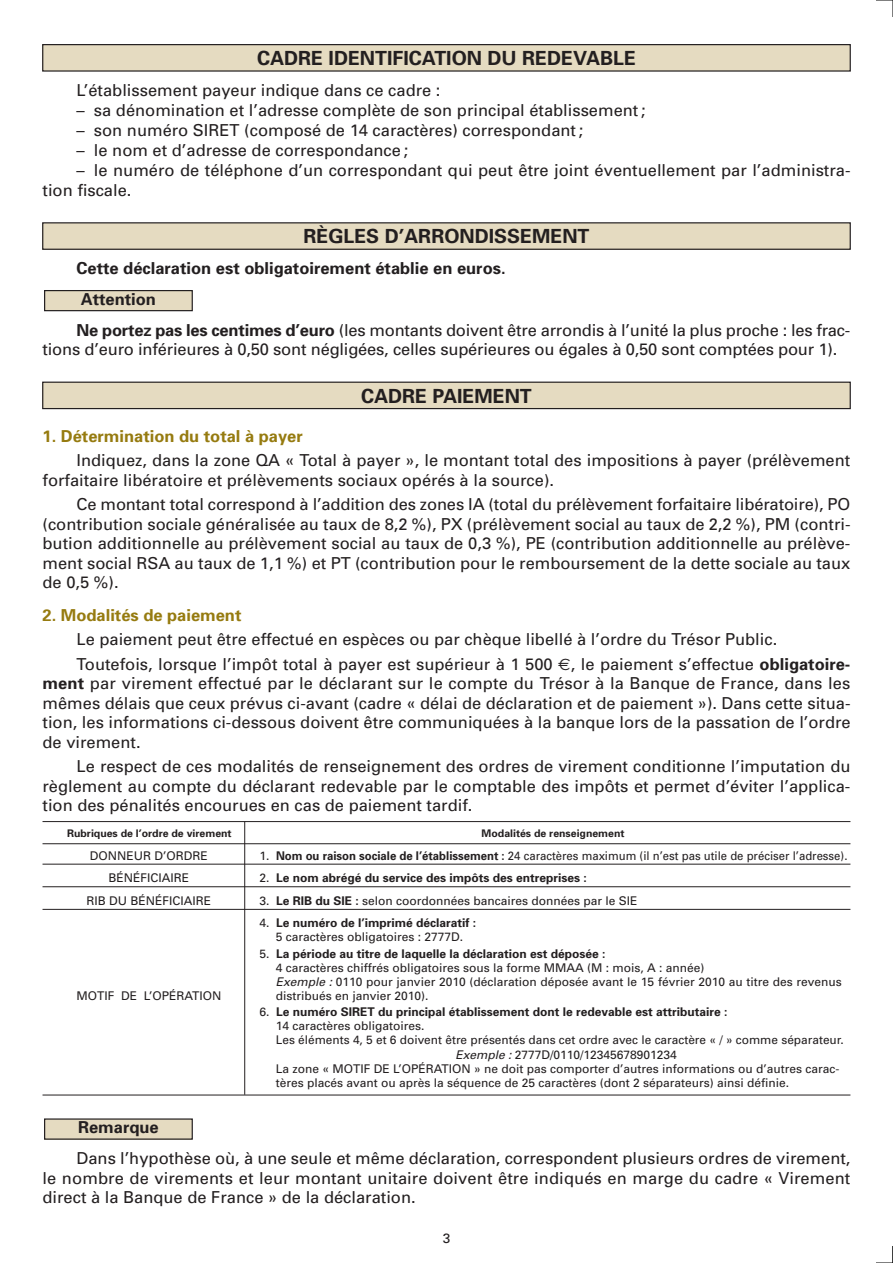
<style>
.page{position:relative;width:893px;height:1263px;background:#fff}
.page>*{position:absolute;margin:0;border:0;box-sizing:border-box;transform-origin:0 0}
.t1{font:700 19.5px "Univers";color:#231f20}
.t2{font:16.5px/19.5px "Univers";color:#231f20}
.t3{font:700 16.5px "Univers";color:#231f20}
.t4{font:700 16.5px "Univers";color:#967b10}
.t5{font:13.5px "Univers";color:#231f20}
.t6{font:12px/14.1px "Univers";color:#231f20;text-align:center}
.t7{font:700 12px "Univers";color:#231f20}
.t8{font:700 10.5px "Univers";color:#231f20}
.s1{font-weight:700}
.s2{font-family:"Euro Sans"}
.s3{font-weight:400}
.s4{font-style:italic}
</style>
<div class="page">
<svg style="left:876px;top:0;width:17px;height:17px"></svg>
<hr style="left:244px;top:821px;width:1px;height:274px;background:#231f20">
<hr style="left:43px;top:821px;width:807px;height:1px;background:#231f20">
<hr style="left:43px;top:843px;width:807px;height:1px;background:#231f20">
<hr style="left:43px;top:864px;width:807px;height:1px;background:#231f20">
<hr style="left:43px;top:886px;width:807px;height:1px;background:#231f20">
<hr style="left:43px;top:909px;width:807px;height:1px;background:#231f20">
<hr style="left:43px;top:1094px;width:807px;height:1px;background:#231f20">
<div style="left:45px;top:1119px;width:147px;height:20px;background:#e5dbc1"></div>
<div style="left:44px;top:1118px;width:149px;height:22px;border:1px solid #231f20"></div>
<div style="left:43px;top:382px;width:807px;height:27px;background:#e5dbc1"></div>
<div style="left:42px;top:382px;width:809px;height:27px;border:1px solid #231f20"></div>
<div style="left:45px;top:291px;width:147px;height:20px;background:#e5dbc1"></div>
<div style="left:44px;top:290px;width:149px;height:21px;border:1px solid #231f20"></div>
<div style="left:43px;top:223px;width:807px;height:26px;background:#e5dbc1"></div>
<div style="left:42px;top:222px;width:809px;height:28px;border:1px solid #231f20"></div>
<div style="left:43px;top:45px;width:807px;height:26px;background:#e5dbc1"></div>
<div style="left:42px;top:44px;width:809px;height:28px;border:1px solid #231f20"></div>
<svg style="left:876px;top:1246px;width:17px;height:17px"></svg>
<p class="t1" style="left:257px;top:51px;width:380px">CADRE IDENTIFICATION DU REDEVABLE</p>
<p class="t2" style="left:77px;top:82px;width:365px">L’établissement payeur indique dans ce cadre :</p>
<p class="t2" style="left:77px;top:102px;width:570px">– sa dénomination et l’adresse complète de son principal établissement ;</p>
<p class="t2" style="left:77px;top:122px;width:508px">– son numéro SIRET (composé de 14 caractères) correspondant ;</p>
<p class="t2" style="left:77px;top:142px;width:333px">– le nom et d’adresse de correspondance ;</p>
<p class="t2" style="left:43px;top:162px;width:809px;text-indent:34px">– le numéro de téléphone d’un correspondant qui peut être joint éventuellement par l’administra&shy;tion fiscale.</p>
<p class="t1" style="left:303px;top:229px;width:288px">RÈGLES D’ARRONDISSEMENT</p>
<p class="t3" style="left:77px;top:262px;width:431px">Cette déclaration est obligatoirement établie en euros.</p>
<p class="t3" style="left:81px;top:293px;width:77px">Attention</p>
<p class="t2" style="left:43px;top:321px;width:809px;text-indent:34px"><span class="s1">Ne portez pas les centimes d’euro</span> (les montants doivent être arrondis à l’unité la plus proche : les frac&shy;tions d’euro inférieures à 0,50 sont négligées, celles supérieures ou égales à 0,50 sont comptées pour 1).</p>
<p class="t1" style="left:361px;top:389px;width:172px">CADRE PAIEMENT</p>
<p class="t4" style="left:43px;top:430px;width:262px">1. Détermination du total à payer</p>
<p class="t2" style="left:43px;top:452px;width:809px;text-indent:34px">Indiquez, dans la zone QA « Total à payer », le montant total des impositions à payer (prélèvement forfaitaire libératoire et prélèvements sociaux opérés à la source).</p>
<p class="t2" style="left:43px;top:496px;width:809px;text-align:justify;text-indent:34px">Ce montant total correspond à l’addition des zones IA (total du prélèvement forfaitaire libératoire), PO (contribution sociale généralisée au taux de 8,2 %), PX (prélèvement social au taux de 2,2 %), PM (contri&shy;bution additionnelle au prélèvement social au taux de 0,3 %), PE (contribution additionnelle au prélève&shy;ment social RSA au taux de 1,1 %) et PT (contribution pour le remboursement de la dette sociale au taux de 0,5 %).</p>
<p class="t4" style="left:43px;top:609px;width:200px">2. Modalités de paiement</p>
<p class="t2" style="left:77px;top:629px;width:775px;line-height:24.3px">Le paiement peut être effectué en espèces ou par chèque libellé à l’ordre du Trésor Public.<br>Toutefois, lorsque l’impôt total à payer est supérieur à 1 500 <span class="s2">€</span>, le paiement s’effectue <span class="s1">obligatoire-</span></p>
<p class="t2" style="left:43px;top:675px;width:810px;text-align:justify"><span class="s1">ment</span> par virement effectué par le déclarant sur le compte du Trésor à la Banque de France, dans les mêmes délais que ceux prévus ci-avant (cadre « délai de déclaration et de paiement »). Dans cette situa&shy;tion, les informations ci-dessous doivent être communiquées à la banque lors de la passation de l’ordre de virement.</p>
<p class="t2" style="left:43px;top:758px;width:809px;text-align:justify;text-indent:34px">Le respect de ces modalités de renseignement des ordres de virement conditionne l’imputation du règlement au compte du déclarant redevable par le comptable des impôts et permet d’éviter l’applica&shy;tion des pénalités encourues en cas de paiement tardif.</p>
<p class="t8" style="left:67px;top:829px;width:166px">Rubriques de l’ordre de virement</p>
<p class="t8" style="left:482px;top:829px;width:144px">Modalités de renseignement</p>
<p class="t6" style="left:90px;top:849px;width:120px">DONNEUR D’ORDRE</p>
<p class="t6" style="left:259px;top:849px;width:590px">1. <span class="s1">Nom ou raison sociale de l’établissement :</span> 24 caractères maximum (il n’est pas utile de préciser l’adresse).</p>
<p class="t6" style="left:108px;top:872px;width:82px">BÉNÉFICIAIRE</p>
<p class="t7" style="left:259px;top:873px;width:329px"><span class="s3">2.</span> Le nom abrégé du service des impôts des entreprises :</p>
<p class="t6" style="left:86px;top:894px;width:126px">RIB DU BÉNÉFICIAIRE</p>
<p class="t6" style="left:259px;top:894px;width:380px">3. <span class="s1">Le RIB du SIE :</span> selon coordonnées bancaires données par le SIE</p>
<p class="t6" style="left:259px;top:917px;width:218px">4. <span class="s1">Le numéro de l’imprimé déclaratif :<br></span>5 caractères obligatoires : 2777D.</p>
<p class="t6" style="left:276px;top:947px;width:568px;text-align:left;text-indent:-16px">5. <span class="s1">La période au titre de laquelle la déclaration est déposée :<br></span>4 caractères chiffrés obligatoires sous la forme MMAA (M : mois, A : année)<br><span class="s4">Exemple :</span> 0110 pour janvier 2010 (déclaration déposée avant le 15 février 2010 au titre des revenus</p>
<p class="t6" style="left:76px;top:990px;width:147px">MOTIF DE L’OPÉRATION</p>
<p class="t6" style="left:276px;top:990px;width:154px">distribués en janvier 2010).</p>
<p class="t7" style="left:259px;top:1007px;width:470px"><span class="s3">6.</span> Le numéro SIRET du principal établissement dont le redevable est attributaire :</p>
<p class="t6" style="left:276px;top:1020px;width:150px">14 caractères obligatoires.</p>
<p class="t6" style="left:276px;top:1034px;width:570px">Les éléments 4, 5 et 6 doivent être présentés dans cet ordre avec le caractère « / » comme séparateur.</p>
<p class="t6" style="left:455px;top:1048px;width:223px"><span class="s4">Exemple :</span> 2777D/0110/12345678901234</p>
<p class="t6" style="left:276px;top:1062px;width:565px">La zone « MOTIF DE L’OPÉRATION » ne doit pas comporter d’autres informations ou d’autres carac-</p>
<p class="t6" style="left:276px;top:1076px;width:515px">tères placés avant ou après la séquence de 25 caractères (dont 2 séparateurs) ainsi définie.</p>
<p class="t3" style="left:78px;top:1121px;width:82px">Remarque</p>
<p class="t2" style="left:43px;top:1150px;width:809px;text-align:justify;text-indent:34px">Dans l’hypothèse où, à une seule et même déclaration, correspondent plusieurs ordres de virement, le nombre de virements et leur montant unitaire doivent être indiqués en marge du cadre « Virement direct à la Banque de France » de la déclaration.</p>
<p class="t5" style="left:443px;top:1233px;width:9px">3</p>
</div>
